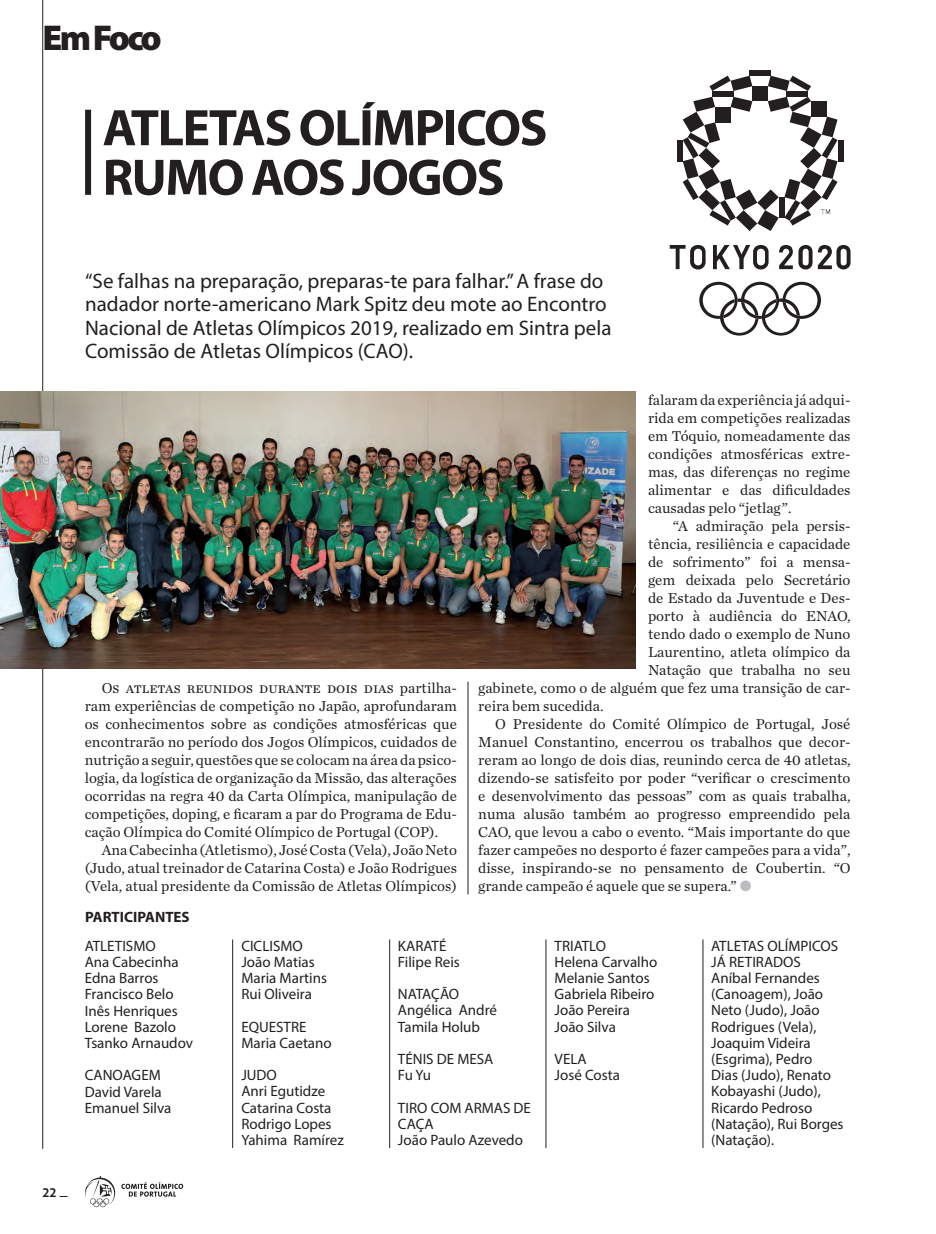
<style>
.page{position:relative;width:936px;height:1234px;background:#fff}
.page>*{position:absolute;margin:0;border:0;box-sizing:border-box;transform-origin:0 0}
.t1{font:700 51.75px/49.5px "Myriad Pro";letter-spacing:-.03em;color:#231f20}
.t2{font:900 36px "Myriad Pro";letter-spacing:-.08em;color:#231f20}
.t3{font:21px/23.2px "Myriad Pro";color:#231f20}
.t4{font:15px/18px "Chronicle Text G1";color:#231f20;text-align:justify}
.t5{font:15px/16.2px "Myriad Pro";color:#231f20}
.t6{font:700 15px "Myriad Pro";color:#231f20}
.t7{font:700 15px "Verlag";color:#231f20}
.s1{color:#bcbdc0}
</style>
<div class="page">
<svg style="left:85px;top:1176px;width:30px;height:30px"></svg>
<svg style="left:121px;top:1182px;width:62px;height:14px"></svg>
<hr style="left:42px;top:0;width:1px;height:1148px;background:#231f20">
<div style="left:85px;top:110px;width:6px;height:85px;background:#231f20"></div>
<svg style="left:699px;top:282px;width:121px;height:53px"></svg>
<svg style="left:779px;top:245px;width:13px;height:24px"></svg>
<svg style="left:713px;top:245px;width:55px;height:24px"></svg>
<svg style="left:669px;top:245px;width:36px;height:24px"></svg>
<svg style="left:798px;top:245px;width:52px;height:24px"></svg>
<svg style="left:677px;top:70px;width:166px;height:161px"></svg>
<img style="left:0;top:391px;width:635px;height:277px">
<hr style="left:467px;top:681px;width:1px;height:213px;background:#231f20">
<hr style="left:232px;top:939px;width:1px;height:208px;background:#231f20">
<hr style="left:389px;top:939px;width:1px;height:208px;background:#231f20">
<hr style="left:545px;top:939px;width:1px;height:208px;background:#231f20">
<hr style="left:702px;top:939px;width:1px;height:208px;background:#231f20">
<h2 class="t2" style="left:43px;top:18px;width:121px">Em Foco</h2>
<h1 class="t1" style="left:103px;top:104px;width:446px">ATLETAS OLÍMPICOS<br>RUMO AOS JOGOS</h1>
<h3 class="t3" style="left:85px;top:269px;width:528px">“Se falhas na preparação, preparas-te para falhar.” A frase do nadador norte-americano Mark Spitz deu mote ao Encontro Nacional de Atletas Olímpicos 2019, realizado em Sintra pela Comissão de Atletas Olímpicos (CAO).</h3>
<p class="t4" style="left:85px;top:677px;width:374px;text-indent:17px">Os atletas reunidos durante dois dias partilha&shy;ram experiências de competição no Japão, aprofundaram os conhecimentos sobre as condições atmosféricas que encontrarão no período dos Jogos Olímpicos, cuidados de nutrição a seguir, questões que se colocam na área da psico&shy;logia, da logística de organização da Missão, das alterações ocorridas na regra 40 da Carta Olímpica, manipulação de competições, doping, e ficaram a par do Programa de Edu&shy;cação Olímpica do Comité Olímpico de Portugal (COP).</p>
<p class="t4" style="left:85px;top:839px;width:374px;text-indent:17px">Ana Cabecinha (Atletismo), José Costa (Vela), João Neto (Judo, atual treinador de Catarina Costa) e João Rodrigues (Vela, atual presidente da Comissão de Atletas Olímpicos)</p>
<p class="t6" style="left:85px;top:908px;width:106px">PARTICIPANTES</p>
<p class="t4" style="left:648px;top:389px;width:204px">falaram da experiência já adqui&shy;rida em competições realizadas em Tóquio, nomeadamente das condições atmosféricas extre&shy;mas, das diferenças no regime alimentar e das dificuldades causadas pelo “jetlag”.</p>
<p class="t4" style="left:672px;top:515px;width:179px">“A admiração pela persis-</p>
<p class="t4" style="left:648px;top:533px;width:204px">tência, resiliência e capacidade</p>
<p class="t4" style="left:648px;top:551px;width:204px">de sofrimento” foi a mensa-</p>
<p class="t4" style="left:648px;top:569px;width:204px">gem deixada pelo Secretário</p>
<p class="t4" style="left:648px;top:587px;width:204px">de Estado da Juventude e Des-</p>
<p class="t4" style="left:648px;top:605px;width:204px">porto à audiência do ENAO,</p>
<p class="t4" style="left:648px;top:623px;width:204px">tendo dado o exemplo de Nuno</p>
<p class="t4" style="left:648px;top:641px;width:204px">Laurentino, atleta olímpico da</p>
<p class="t4" style="left:648px;top:659px;width:204px">Natação que trabalha no seu</p>
<p class="t4" style="left:478px;top:677px;width:374px">gabinete, como o de alguém que fez uma transição de car-</p>
<p class="t4" style="left:478px;top:695px;width:127px">reira bem sucedida.</p>
<p class="t4" style="left:495px;top:713px;width:356px">O Presidente do Comité Olímpico de Portugal, José</p>
<p class="t4" style="left:478px;top:731px;width:374px">Manuel Constantino, encerrou os trabalhos que decor-</p>
<p class="t4" style="left:478px;top:749px;width:374px">reram ao longo de dois dias, reunindo cerca de 40 atletas,</p>
<p class="t4" style="left:478px;top:767px;width:374px">dizendo-se satisfeito por poder “verificar o crescimento</p>
<p class="t4" style="left:478px;top:785px;width:374px">e desenvolvimento das pessoas” com as quais trabalha,</p>
<p class="t4" style="left:478px;top:803px;width:374px">numa alusão também ao progresso empreendido pela</p>
<p class="t4" style="left:478px;top:821px;width:373px">CAO, que levou a cabo o evento. “Mais importante do que</p>
<p class="t4" style="left:478px;top:839px;width:374px">fazer campeões no desporto é fazer campeões para a vida”,</p>
<p class="t4" style="left:478px;top:857px;width:374px">disse, inspirando-se no pensamento de Coubertin. “O</p>
<p class="t4" style="left:478px;top:875px;width:275px">grande campeão é aquele que se supera.” <span class="s1">●</span></p>
<p class="t5" style="left:85px;top:937px;width:110px">ATLETISMO<br>Ana Cabecinha<br>Edna Barros<br>Francisco Belo<br>Inês Henriques<br>Lorene Bazolo<br>Tsanko Arnaudov</p>
<p class="t5" style="left:85px;top:1066px;width:88px">CANOAGEM<br>David Varela<br>Emanuel Silva</p>
<p class="t7" style="left:43px;top:1179px;width:26px">22 _</p>
<p class="t5" style="left:241px;top:937px;width:87px">CICLISMO<br>João Matias<br>Maria Martins<br>Rui Oliveira</p>
<p class="t5" style="left:241px;top:1018px;width:92px">EQUESTRE<br>Maria Caetano</p>
<p class="t5" style="left:241px;top:1066px;width:104px">JUDO<br>Anri Egutidze<br>Catarina Costa<br>Rodrigo Lopes<br>Yahima Ramírez</p>
<p class="t5" style="left:398px;top:937px;width:63px">KARATÉ<br>Filipe Reis</p>
<p class="t5" style="left:398px;top:985px;width:100px">NATAÇÃO<br>Angélica André<br>Tamila Holub</p>
<p class="t5" style="left:398px;top:1050px;width:97px">TÉNIS DE MESA<br>Fu Yu</p>
<p class="t5" style="left:398px;top:1098px;width:134px">TIRO COM ARMAS DE<br>CAÇA<br>João Paulo Azevedo</p>
<p class="t5" style="left:554px;top:937px;width:104px">TRIATLO<br>Helena Carvalho<br>Melanie Santos<br>Gabriela Ribeiro<br>João Pereira<br>João Silva</p>
<p class="t5" style="left:554px;top:1050px;width:67px">VELA<br>José Costa</p>
<p class="t5" style="left:711px;top:937px;width:134px">ATLETAS OLÍMPICOS<br>JÁ RETIRADOS<br>Aníbal Fernandes (Canoagem), João<br>Neto (Judo), João<br>Rodrigues (Vela),<br>Joaquim Videira (Esgrima), Pedro<br>Dias (Judo), Renato<br>Kobayashi (Judo),<br>Ricardo Pedroso (Natação), Rui Borges (Natação).</p>
</div>
